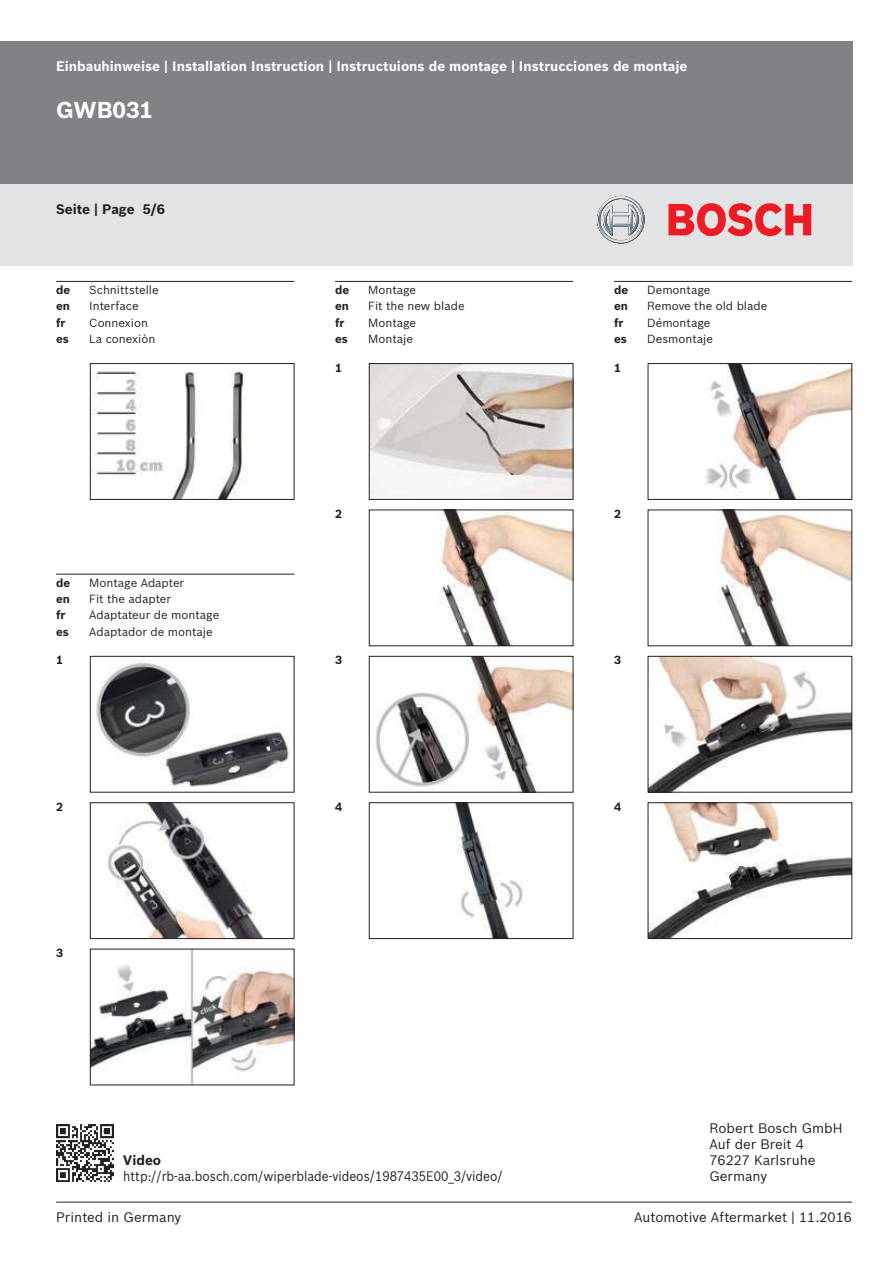
<style>
.page{position:relative;width:893px;height:1263px;background:#fff}
.page>*{position:absolute;margin:0;border:0;box-sizing:border-box;transform-origin:0 0}
.t1{font:700 22.5px "Bosch Sans";color:#fff}
.t2{font:13.5px/16.2px "Bosch Sans";color:#231f20}
.t3{font:700 13.5px "Bosch Sans";color:#fff}
.t4{font:13.5px "Bosch Sans";color:#231f20;scale:.9 1}
.t5{font:700 13.5px "Bosch Sans";color:#231f20}
.t6{font:11.55px "Bosch Sans";color:#231f20}
.t7{font:700 11.55px "Bosch Sans";color:#231f20}
</style>
<div class="page">
<div style="left:0;top:41px;width:852px;height:143px;background:#808285"></div>
<div style="left:0;top:184px;width:852px;height:81px;background:#e2e3e4"></div>
<svg style="left:597px;top:196px;width:48px;height:47px"></svg>
<svg style="left:668px;top:203px;width:143px;height:33px"></svg>
<hr style="left:56px;top:1202px;width:796px;height:1px;background:#231f20">
<hr style="left:56px;top:281px;width:238px;height:1px;background:#231f20">
<hr style="left:614px;top:281px;width:238px;height:1px;background:#231f20">
<hr style="left:335px;top:281px;width:238px;height:1px;background:#231f20">
<hr style="left:56px;top:574px;width:238px;height:1px;background:#231f20">
<img style="left:92px;top:371px;width:154px;height:127px">
<div style="left:90px;top:363px;width:204px;height:137px;border:1px solid #231f20"></div>
<img style="left:96px;top:662px;width:193px;height:125px">
<div style="left:90px;top:656px;width:204px;height:136px;border:1px solid #231f20"></div>
<img style="left:371px;top:365px;width:200px;height:133px">
<div style="left:369px;top:363px;width:204px;height:137px;border:1px solid #231f20"></div>
<img style="left:107px;top:804px;width:156px;height:133px">
<div style="left:90px;top:802px;width:204px;height:137px;border:1px solid #231f20"></div>
<img style="left:439px;top:512px;width:132px;height:132px">
<img style="left:92px;top:951px;width:200px;height:132px">
<img style="left:375px;top:658px;width:196px;height:132px">
<div style="left:369px;top:656px;width:204px;height:136px;border:1px solid #231f20"></div>
<img style="left:706px;top:365px;width:144px;height:133px">
<div style="left:648px;top:363px;width:204px;height:137px;border:1px solid #231f20"></div>
<img style="left:717px;top:512px;width:133px;height:132px">
<img style="left:650px;top:658px;width:200px;height:132px">
<div style="left:648px;top:656px;width:204px;height:136px;border:1px solid #231f20"></div>
<img style="left:650px;top:804px;width:200px;height:133px">
<div style="left:648px;top:802px;width:204px;height:137px;border:1px solid #231f20"></div>
<img style="left:448px;top:804px;width:75px;height:133px">
<div style="left:369px;top:802px;width:204px;height:137px;border:1px solid #231f20"></div>
<img style="left:56px;top:1124px;width:57px;height:57px">
<p class="t3" style="left:56px;top:60px;width:633px">Einbauhinweise | Installation Instruction | Instructuions de montage | Instrucciones de montaje</p>
<h1 class="t1" style="left:56px;top:101px;width:99px">GWB031</h1>
<p class="t5" style="left:56px;top:203px;width:110px">Seite | Page 5/6</p>
<p class="t7" style="left:56px;top:285px;width:16px">de</p>
<p class="t6" style="left:89px;top:285px;width:71px">Schnittstelle</p>
<p class="t7" style="left:56px;top:301px;width:15px">en</p>
<p class="t6" style="left:89px;top:301px;width:51px">Interface</p>
<p class="t7" style="left:56px;top:318px;width:11px">fr</p>
<p class="t6" style="left:89px;top:318px;width:60px">Connexion</p>
<p class="t7" style="left:56px;top:334px;width:14px">es</p>
<p class="t6" style="left:89px;top:334px;width:68px">La conexiòn</p>
<p class="t7" style="left:56px;top:578px;width:16px">de</p>
<p class="t6" style="left:89px;top:578px;width:96px">Montage Adapter</p>
<p class="t7" style="left:56px;top:594px;width:15px">en</p>
<p class="t6" style="left:89px;top:594px;width:83px">Fit the adapter</p>
<p class="t7" style="left:56px;top:610px;width:11px">fr</p>
<p class="t6" style="left:89px;top:610px;width:131px">Adaptateur de montage</p>
<p class="t7" style="left:56px;top:627px;width:14px">es</p>
<p class="t6" style="left:89px;top:627px;width:125px">Adaptador de montaje</p>
<p class="t7" style="left:56px;top:655px;width:8px">1</p>
<p class="t7" style="left:56px;top:802px;width:8px">2</p>
<p class="t7" style="left:56px;top:948px;width:8px">3</p>
<p class="t7" style="left:335px;top:285px;width:16px">de</p>
<p class="t6" style="left:368px;top:285px;width:49px">Montage</p>
<p class="t7" style="left:335px;top:301px;width:15px">en</p>
<p class="t6" style="left:368px;top:301px;width:98px">Fit the new blade</p>
<p class="t7" style="left:335px;top:318px;width:11px">fr</p>
<p class="t6" style="left:368px;top:318px;width:49px">Montage</p>
<p class="t7" style="left:335px;top:334px;width:14px">es</p>
<p class="t6" style="left:368px;top:334px;width:46px">Montaje</p>
<p class="t7" style="left:614px;top:285px;width:16px">de</p>
<p class="t6" style="left:647px;top:285px;width:65px">Demontage</p>
<p class="t7" style="left:614px;top:301px;width:15px">en</p>
<p class="t6" style="left:647px;top:301px;width:122px">Remove the old blade</p>
<p class="t7" style="left:614px;top:318px;width:11px">fr</p>
<p class="t6" style="left:647px;top:318px;width:65px">Démontage</p>
<p class="t7" style="left:614px;top:334px;width:14px">es</p>
<p class="t6" style="left:647px;top:334px;width:67px">Desmontaje</p>
<p class="t7" style="left:335px;top:363px;width:8px">1</p>
<p class="t7" style="left:614px;top:363px;width:8px">1</p>
<p class="t7" style="left:335px;top:509px;width:8px">2</p>
<p class="t7" style="left:614px;top:509px;width:8px">2</p>
<p class="t7" style="left:335px;top:655px;width:8px">3</p>
<p class="t7" style="left:614px;top:655px;width:8px">3</p>
<p class="t7" style="left:335px;top:802px;width:8px">4</p>
<p class="t7" style="left:614px;top:802px;width:8px">4</p>
<p class="t5" style="left:123px;top:1154px;width:39px">Video</p>
<p class="t4" style="left:123px;top:1170px;width:423px">http://rb-aa.bosch.com/wiperblade-videos/1987435E00_3/video/</p>
<p class="t2" style="left:709px;top:1121px;width:135px">Robert Bosch GmbH<br>Auf der Breit 4<br>76227 Karlsruhe<br>Germany</p>
<p class="t2" style="left:56px;top:1210px;width:127px">Printed in Germany</p>
<p class="t2" style="left:634px;top:1210px;width:219px">Automotive Aftermarket | 11.2016</p>
</div>
